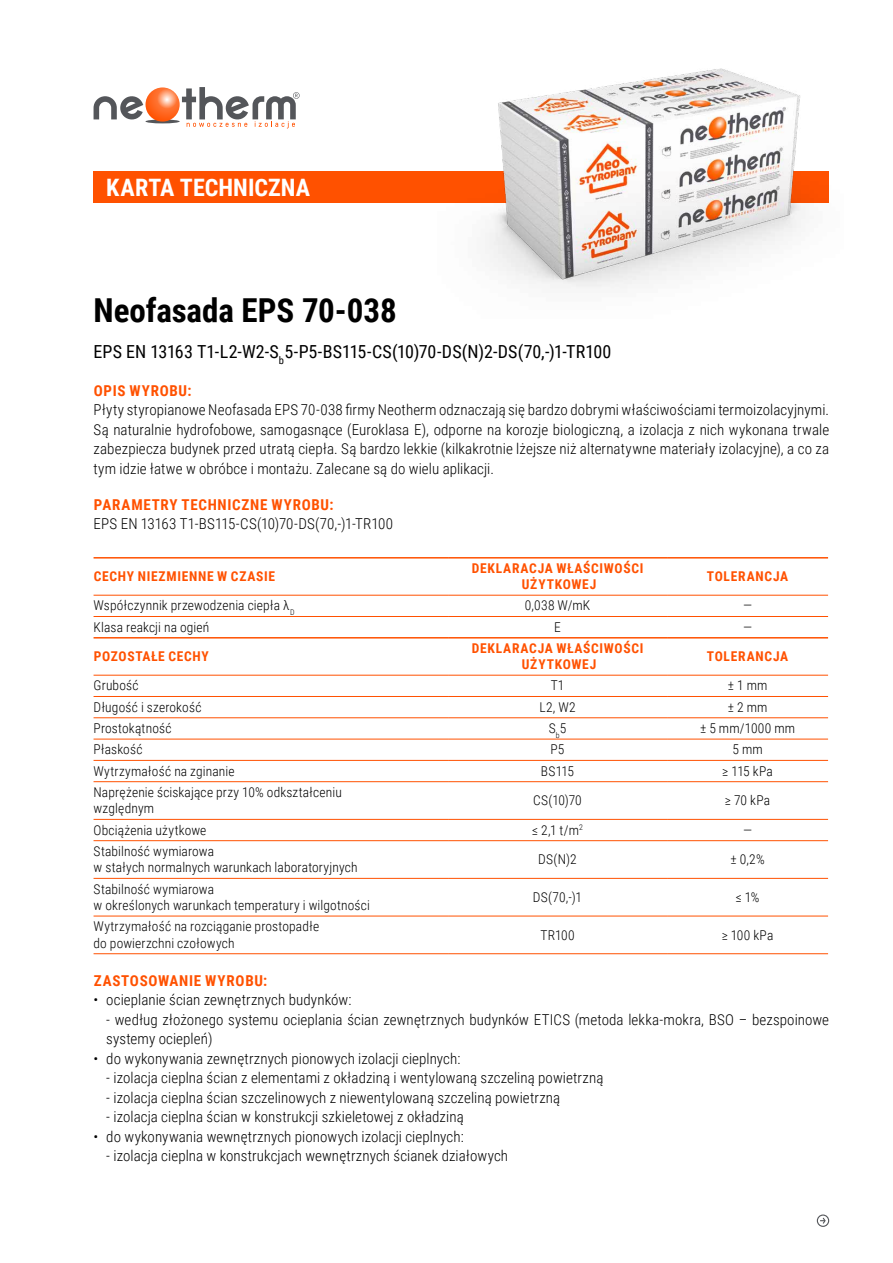
<style>
.page{position:relative;width:893px;height:1263px;background:#fff}
.page>*{position:absolute;margin:0;border:0;box-sizing:border-box;transform-origin:0 0}
.t1{font:700 33px "Roboto Condensed";letter-spacing:-.005em;color:#000}
.t2{font:700 24px "Roboto Condensed";letter-spacing:.005em;color:#fff}
.t3{font:18px "Roboto Condensed";letter-spacing:.005em;color:#000}
.t4{font:300 15px/19.5px "Roboto Condensed";letter-spacing:.005em;color:#000;text-align:justify}
.t5{font:700 15px "Roboto Condensed";letter-spacing:.045em;color:#ff5100}
.t6{font:300 13.5px/16.5px "Roboto Condensed";letter-spacing:.01em;color:#000}
.t7{font:700 13.5px/16.2px "Roboto Condensed";letter-spacing:.05em;color:#ff5100;text-align:center}
</style>
<div class="page">
<svg style="left:146px;top:119px;width:34px;height:4px"></svg>
<svg style="left:94px;top:96px;width:49px;height:24px"></svg>
<svg style="left:146px;top:87px;width:34px;height:35px"></svg>
<svg style="left:182px;top:87px;width:118px;height:41px"></svg>
<div style="left:94px;top:171px;width:735px;height:32px;background:#ff5100"></div>
<div style="left:817px;top:1214px;width:12px;height:13px;border:1px solid #54565a;border-radius:50%"></div>
<svg style="left:820px;top:1216px;width:6px;height:9px"></svg>
<svg style="left:94px;top:558px;width:734px;height:117px"></svg>
<hr style="left:94px;top:557px;width:354px;height:1px;background:#ff5100">
<hr style="left:448px;top:557px;width:219px;height:1px;background:#ff5100">
<hr style="left:667px;top:557px;width:161px;height:1px;background:#ff5100">
<hr style="left:94px;top:595px;width:354px;height:1px;background:#ff5100">
<hr style="left:448px;top:595px;width:219px;height:1px;background:#ff5100">
<hr style="left:667px;top:595px;width:161px;height:1px;background:#ff5100">
<hr style="left:94px;top:616px;width:354px;height:1px;background:#ff5100">
<hr style="left:448px;top:616px;width:219px;height:1px;background:#ff5100">
<hr style="left:667px;top:616px;width:161px;height:1px;background:#ff5100">
<hr style="left:94px;top:696px;width:354px;height:1px;background:#ff5100">
<hr style="left:448px;top:696px;width:219px;height:1px;background:#ff5100">
<hr style="left:667px;top:696px;width:161px;height:1px;background:#ff5100">
<hr style="left:94px;top:717px;width:354px;height:1px;background:#ff5100">
<hr style="left:448px;top:717px;width:219px;height:1px;background:#ff5100">
<hr style="left:667px;top:717px;width:161px;height:1px;background:#ff5100">
<hr style="left:94px;top:739px;width:354px;height:1px;background:#ff5100">
<hr style="left:448px;top:739px;width:219px;height:1px;background:#ff5100">
<hr style="left:667px;top:739px;width:161px;height:1px;background:#ff5100">
<hr style="left:94px;top:760px;width:354px;height:1px;background:#ff5100">
<hr style="left:448px;top:760px;width:219px;height:1px;background:#ff5100">
<hr style="left:667px;top:760px;width:161px;height:1px;background:#ff5100">
<hr style="left:94px;top:781px;width:354px;height:1px;background:#ff5100">
<hr style="left:448px;top:781px;width:219px;height:1px;background:#ff5100">
<hr style="left:667px;top:781px;width:161px;height:1px;background:#ff5100">
<hr style="left:94px;top:819px;width:354px;height:1px;background:#ff5100">
<hr style="left:448px;top:819px;width:219px;height:1px;background:#ff5100">
<hr style="left:667px;top:819px;width:161px;height:1px;background:#ff5100">
<hr style="left:94px;top:840px;width:354px;height:1px;background:#ff5100">
<hr style="left:448px;top:840px;width:219px;height:1px;background:#ff5100">
<hr style="left:667px;top:840px;width:161px;height:1px;background:#ff5100">
<hr style="left:94px;top:878px;width:354px;height:1px;background:#ff5100">
<hr style="left:448px;top:878px;width:219px;height:1px;background:#ff5100">
<hr style="left:667px;top:878px;width:161px;height:1px;background:#ff5100">
<hr style="left:94px;top:916px;width:354px;height:1px;background:#ff5100">
<hr style="left:448px;top:916px;width:219px;height:1px;background:#ff5100">
<hr style="left:667px;top:916px;width:161px;height:1px;background:#ff5100">
<hr style="left:94px;top:953px;width:354px;height:1px;background:#ff5100">
<hr style="left:448px;top:953px;width:219px;height:1px;background:#ff5100">
<hr style="left:667px;top:953px;width:161px;height:1px;background:#ff5100">
<hr style="left:94px;top:637px;width:354px;height:1px;background:#ff5100">
<hr style="left:448px;top:637px;width:219px;height:1px;background:#ff5100">
<hr style="left:667px;top:637px;width:161px;height:1px;background:#ff5100">
<hr style="left:94px;top:675px;width:354px;height:1px;background:#ff5100">
<hr style="left:448px;top:675px;width:219px;height:1px;background:#ff5100">
<hr style="left:667px;top:675px;width:161px;height:1px;background:#ff5100">
<img style="left:485px;top:68px;width:320px;height:220px">
<h2 class="t2" style="left:106px;top:170px;width:205px">KARTA TECHNICZNA</h2>
<h1 class="t1" style="left:94px;top:288px;width:305px">Neofasada EPS 70-038</h1>
<p class="t3" style="left:94px;top:339px;width:519px">EPS EN 13163 T1-L2-W2-S<sub>b</sub>5-P5-BS115-CS(10)70-DS(N)2-DS(70,-)1-TR100</p>
<p class="t5" style="left:94px;top:380px;width:99px">OPIS WYROBU:</p>
<p class="t4" style="left:94px;top:400px;width:737px">Płyty styropianowe Neofasada EPS 70-038 firmy Neotherm odznaczają się bardzo dobrymi właściwościami termoizolacyjnymi.<br>Są naturalnie hydrofobowe, samogasnące (Euroklasa E), odporne na korozje biologiczną, a izolacja z nich wykonana trwale zabezpiecza budynek przed utratą ciepła. Są bardzo lekkie (kilkakrotnie lżejsze niż alternatywne materiały izolacyjne), a co za tym idzie łatwe w obróbce i montażu. Zalecane są do wielu aplikacji.</p>
<p class="t5" style="left:94px;top:494px;width:241px">PARAMETRY TECHNICZNE WYROBU:</p>
<p class="t4" style="left:94px;top:514px;width:301px">EPS EN 13163 T1-BS115-CS(10)70-DS(70,-)1-TR100</p>
<p class="t7" style="left:94px;top:568px;width:183px">CECHY NIEZMIENNE W CZASIE</p>
<p class="t7" style="left:472px;top:560px;width:173px">DEKLARACJA WŁAŚCIWOŚCI<br>UŻYTKOWEJ</p>
<p class="t7" style="left:707px;top:568px;width:83px">TOLERANCJA</p>
<p class="t6" style="left:94px;top:597px;width:203px">Współczynnik przewodzenia ciepła λ<sub>D</sub></p>
<p class="t6" style="left:525px;top:597px;width:67px">0,038 W/mK</p>
<p class="t6" style="left:743px;top:597px;width:11px">—</p>
<p class="t6" style="left:94px;top:618px;width:117px">Klasa reakcji na ogień</p>
<p class="t6" style="left:554px;top:618px;width:8px">E</p>
<p class="t6" style="left:743px;top:618px;width:11px">—</p>
<p class="t7" style="left:94px;top:648px;width:117px">POZOSTAŁE CECHY</p>
<p class="t7" style="left:472px;top:640px;width:173px">DEKLARACJA WŁAŚCIWOŚCI<br>UŻYTKOWEJ</p>
<p class="t7" style="left:707px;top:648px;width:83px">TOLERANCJA</p>
<p class="t6" style="left:94px;top:677px;width:47px">Grubość</p>
<p class="t6" style="left:551px;top:677px;width:15px">T1</p>
<p class="t6" style="left:728px;top:677px;width:41px">± 1 mm</p>
<p class="t6" style="left:94px;top:698px;width:109px">Długość i szerokość</p>
<p class="t6" style="left:539px;top:698px;width:38px">L2, W2</p>
<p class="t6" style="left:728px;top:698px;width:41px">± 2 mm</p>
<p class="t6" style="left:94px;top:719px;width:80px">Prostokątność</p>
<p class="t6" style="left:549px;top:719px;width:19px">S<sub>b</sub>5</p>
<p class="t6" style="left:700px;top:719px;width:96px">± 5 mm/1000 mm</p>
<p class="t6" style="left:94px;top:741px;width:51px">Płaskość</p>
<p class="t6" style="left:551px;top:741px;width:15px">P5</p>
<p class="t6" style="left:732px;top:741px;width:32px">5 mm</p>
<p class="t6" style="left:94px;top:762px;width:142px">Wytrzymałość na zginanie</p>
<p class="t6" style="left:541px;top:762px;width:35px">BS115</p>
<p class="t6" style="left:722px;top:762px;width:52px">≥ 115 kPa</p>
<p class="t6" style="left:94px;top:783px;width:250px">Naprężenie ściskające przy 10% odkształceniu względnym</p>
<p class="t6" style="left:533px;top:792px;width:50px">CS(10)70</p>
<p class="t6" style="left:725px;top:792px;width:47px">≥ 70 kPa</p>
<p class="t6" style="left:94px;top:821px;width:114px">Obciążenia użytkowe</p>
<p class="t6" style="left:532px;top:821px;width:52px">≤ 2,1 t/m<sup>2</sup></p>
<p class="t6" style="left:743px;top:821px;width:11px">—</p>
<p class="t6" style="left:94px;top:842px;width:265px">Stabilność wymiarowa<br>w stałych normalnych warunkach laboratoryjnych</p>
<p class="t6" style="left:538px;top:851px;width:40px">DS(N)2</p>
<p class="t6" style="left:730px;top:851px;width:36px">± 0,2%</p>
<p class="t6" style="left:94px;top:880px;width:278px">Stabilność wymiarowa<br>w określonych warunkach temperatury i wilgotności</p>
<p class="t6" style="left:533px;top:888px;width:51px">DS(70,-)1</p>
<p class="t6" style="left:736px;top:888px;width:25px">≤ 1%</p>
<p class="t6" style="left:94px;top:918px;width:227px">Wytrzymałość na rozciąganie prostopadłe do powierzchni czołowych</p>
<p class="t6" style="left:540px;top:926px;width:36px">TR100</p>
<p class="t6" style="left:722px;top:926px;width:53px">≥ 100 kPa</p>
<p class="t5" style="left:94px;top:970px;width:175px">ZASTOSOWANIE WYROBU:</p>
<p class="t4" style="left:94px;top:989px;width:259px">• ocieplanie ścian zewnętrznych budynków:</p>
<p class="t4" style="left:106px;top:1009px;width:724px">- według złożonego systemu ocieplania ścian zewnętrznych budynków ETICS (metoda lekka-mokra, BSO – bezspoinowe systemy ociepleń)</p>
<p class="t4" style="left:94px;top:1048px;width:368px">• do wykonywania zewnętrznych pionowych izolacji cieplnych:</p>
<p class="t4" style="left:106px;top:1067px;width:499px">- izolacja cieplna ścian z elementami z okładziną i wentylowaną szczeliną powietrzną</p>
<p class="t4" style="left:106px;top:1087px;width:456px">- izolacja cieplna ścian szczelinowych z niewentylowaną szczeliną powietrzną</p>
<p class="t4" style="left:106px;top:1106px;width:359px">- izolacja cieplna ścian w konstrukcji szkieletowej z okładziną</p>
<p class="t4" style="left:94px;top:1126px;width:372px">• do wykonywania wewnętrznych pionowych izolacji cieplnych:</p>
<p class="t4" style="left:106px;top:1145px;width:403px">- izolacja cieplna w konstrukcjach wewnętrznych ścianek działowych</p>
</div>
